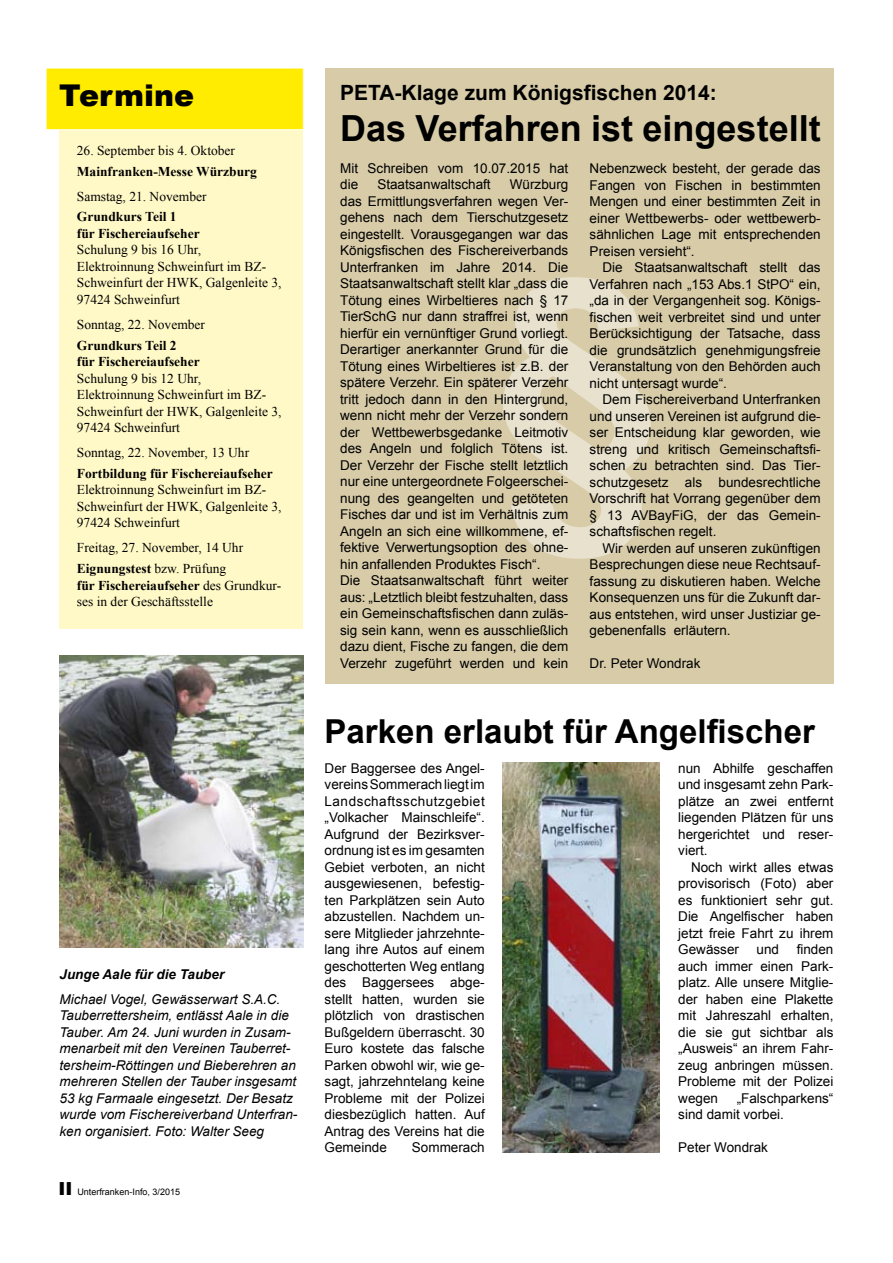
<style>
.page{position:relative;width:893px;height:1263px;background:#fff}
.page>*{position:absolute;margin:0;border:0;box-sizing:border-box;transform-origin:0 0}
.t1{font:700 300px "Arial";color:#e8e1cd}
.t2{font:700 36px "Arial";color:#000}
.t3{font:700 33px "Arial";color:#000}
.t4{font:900 30px "Arial";color:#000}
.t5{font:700 21px "Arial";color:#000}
.t6{font:13.5px/16.5px "Arial";color:#000;text-align:justify}
.t7{font:13.5px/16.5px "Times New Roman";color:#000}
.t8{font:italic 13.5px/16.5px "Arial";color:#000}
.t9{font:700 13.5px/16.5px "Times New Roman";color:#000}
.t10{font:italic 700 13.5px "Arial";color:#000}
.t11{font:9px "Arial";color:#000}
.s1{font-weight:700}
.s2{font-weight:900;font-size:18px}
</style>
<div class="page">
<div style="left:325px;top:68px;width:508px;height:616px;background:#d7cba8"></div>
<div style="left:60px;top:130px;width:243px;height:498px;background:#fff9c7"></div>
<div style="left:46px;top:68px;width:257px;height:62px;background:#ffec00"></div>
<div style="left:46px;top:68px;width:257px;height:62px;border:1px solid #fff"></div>
<img style="left:60px;top:655px;width:243px;height:293px">
<img style="left:502px;top:763px;width:157px;height:389px">
<h3 class="t4" style="left:59px;top:74px;width:136px">Termine</h3>
<p class="t7" style="left:77px;top:142px;width:160px">26. September bis 4. Oktober</p>
<p class="t9" style="left:77px;top:162px;width:182px">Mainfranken-Messe Würzburg</p>
<p class="t7" style="left:77px;top:188px;width:131px">Samstag, 21. November</p>
<p class="t9" style="left:77px;top:208px;width:124px">Grundkurs Teil 1<br>für Fischereiaufseher</p>
<p class="t7" style="left:77px;top:241px;width:206px">Schulung 9 bis 16 Uhr,<br>Elektroinnung Schweinfurt im BZ-<br>Schweinfurt der HWK, Galgenleite 3,<br>97424 Schweinfurt</p>
<p class="t7" style="left:77px;top:316px;width:130px">Sonntag, 22. November</p>
<p class="t9" style="left:77px;top:336px;width:124px">Grundkurs Teil 2<br>für Fischereiaufseher</p>
<p class="t7" style="left:77px;top:370px;width:206px">Schulung 9 bis 12 Uhr,<br>Elektroinnung Schweinfurt im BZ-<br>Schweinfurt der HWK, Galgenleite 3,<br>97424 Schweinfurt</p>
<p class="t7" style="left:77px;top:444px;width:174px">Sonntag, 22. November, 13 Uhr</p>
<p class="t9" style="left:77px;top:465px;width:197px">Fortbildung für Fischereiaufseher</p>
<p class="t7" style="left:77px;top:481px;width:206px">Elektroinnung Schweinfurt im BZ-<br>Schweinfurt der HWK, Galgenleite 3,<br>97424 Schweinfurt</p>
<p class="t7" style="left:77px;top:537px;width:168px;line-height:20.7px">Freitag, 27. November, 14 Uhr<br><span class="s1">Eignungstest</span> bzw. Prüfung</p>
<p class="t7" style="left:77px;top:577px;width:206px"><span class="s1">für Fischereiaufseher</span> des Grundkur&shy;ses in der Geschäftsstelle</p>
<p class="t10" style="left:60px;top:965px;width:166px">Junge Aale für die Tauber</p>
<p class="t8" style="left:60px;top:991px;width:239px">Michael Vogel, Gewässerwart S.A.C.<br>Tauberrettersheim, entlässt Aale in die Tauber. Am 24. Juni wurden in Zusam&shy;menarbeit mit den Vereinen Tauberret&shy;tersheim-Röttingen und Bieberehren an mehreren Stellen der Tauber insgesamt 53 kg Farmaale eingesetzt. Der Besatz wurde vom Fischereiverband Unterfran&shy;ken organisiert. Foto: Walter Seeg</p>
<p class="t11" style="left:58px;top:1186px;width:123px"><span class="s2">II</span> Unterfranken-Info, 3/2015</p>
<h3 class="t5" style="left:340px;top:79px;width:378px">PETA-Klage zum Königsfischen 2014:</h3>
<h2 class="t2" style="left:340px;top:104px;width:482px">Das Verfahren ist eingestellt</h2>
<p class="t6" style="left:590px;top:160px;width:233px">Nebenzweck besteht, der gerade das Fangen von Fischen in bestimmten Mengen und einer bestimmten Zeit in einer Wettbewerbs- oder wettbewerb&shy;sähnlichen Lage mit entsprechenden Preisen versieht“.</p>
<p class="t6" style="left:590px;top:259px;width:233px;text-indent:13px">Die Staatsanwaltschaft stellt das Verfahren nach „153 Abs.1 StPO“ ein, „da in der Vergangenheit sog. Königs&shy;fischen weit verbreitet sind und unter Berücksichtigung der Tatsache, dass die grundsätzlich genehmigungsfreie Veranstaltung von den Behörden auch nicht untersagt wurde“.</p>
<p class="t6" style="left:590px;top:391px;width:233px;text-indent:13px">Dem Fischereiverband Unterfranken und unseren Vereinen ist aufgrund die&shy;ser Entscheidung klar geworden, wie streng und kritisch Gemeinschaftsfi&shy;schen zu betrachten sind. Das Tier&shy;schutzgesetz als bundesrechtliche Vorschrift hat Vorrang gegenüber dem § 13 AVBayFiG, der das Gemein&shy;schaftsfischen regelt.</p>
<p class="t6" style="left:590px;top:540px;width:233px;text-indent:13px">Wir werden auf unseren zukünftigen Besprechungen diese neue Rechtsauf&shy;fassung zu diskutieren haben. Welche Konsequenzen uns für die Zukunft dar&shy;aus entstehen, wird unser Justiziar ge&shy;gebenenfalls erläutern.</p>
<p class="t6" style="left:590px;top:655px;width:112px">Dr. Peter Wondrak</p>
<p class="t6" style="left:340px;top:160px;width:230px">Mit Schreiben vom 10.07.2015 hat die</p>
<p class="t6" style="left:377px;top:176px;width:115px">Staatsanwaltschaft</p>
<p class="t6" style="left:340px;top:176px;width:230px;text-align:left;text-indent:170px">Würzburg das Ermittlungsverfahren wegen Ver&shy;gehens nach dem Tierschutzgesetz eingestellt. Vorausgegangen war das Königsfischen des Fischereiverbands Unterfranken im Jahre 2014. Die Staatsanwaltschaft stellt klar „dass die Tötung eines Wirbeltieres nach § 17<br>TierSchG nur dann straffrei ist, wenn hierfür ein vernünftiger Grund vorliegt.<br>Derartiger anerkannter Grund für die Tötung eines Wirbeltieres ist z.B. der spätere Verzehr. Ein späterer Verzehr tritt jedoch dann in den Hintergrund, wenn nicht mehr der Verzehr sondern der Wettbewerbsgedanke Leitmotiv des Angeln und folglich Tötens ist.<br>Der Verzehr der Fische stellt letztlich nur eine untergeordnete Folgeerschei&shy;nung des geangelten und getöteten Fisches dar und ist im Verhältnis zum Angeln an sich eine willkommene, ef&shy;fektive Verwertungsoption des ohne&shy;hin anfallenden Produktes Fisch“.<br>Die Staatsanwaltschaft führt weiter aus: „Letztlich bleibt festzuhalten, dass ein Gemeinschaftsfischen dann zuläs&shy;sig sein kann, wenn es ausschließlich dazu dient, Fische zu fangen, die dem Verzehr zugeführt werden und kein</p>
<h1 class="t1" style="left:494px;top:190px;width:168px">§</h1>
<h3 class="t3" style="left:325px;top:710px;width:492px">Parken erlaubt für Angelfischer</h3>
<p class="t6" style="left:325px;top:760px;width:162px">Der Baggersee des Angel&shy;vereins Sommerach liegt im Landschaftsschutzgebiet „Volkacher Mainschleife“.<br>Aufgrund der Bezirksver&shy;ordnung ist es im gesamten Gebiet verboten, an nicht ausgewiesenen, befestig&shy;ten Parkplätzen sein Auto abzustellen. Nachdem un&shy;sere Mitglieder jahrzehnte&shy;lang ihre Autos auf einem geschotterten Weg entlang des Baggersees abge&shy;stellt hatten, wurden sie plötzlich von drastischen Bußgeldern überrascht. 30<br>Euro kostete das falsche Parken obwohl wir, wie ge&shy;sagt, jahrzehntelang keine Probleme mit der Polizei diesbezüglich hatten. Auf Antrag des Vereins hat die Gemeinde</p>
<p class="t6" style="left:412px;top:1139px;width:74px">Sommerach</p>
<p class="t6" style="left:678px;top:760px;width:157px">nun Abhilfe geschaffen und insgesamt zehn Park&shy;plätze an zwei entfernt liegenden Plätzen für uns hergerichtet und reser&shy;viert.</p>
<p class="t6" style="left:678px;top:859px;width:157px;text-indent:13px">Noch wirkt alles etwas provisorisch (Foto) aber es funktioniert sehr gut.<br>Die Angelfischer haben jetzt freie Fahrt zu ihrem Gewässer</p>
<p class="t6" style="left:678px;top:941px;width:157px;text-indent:118px">finden auch immer einen Park&shy;platz. Alle unsere Mitglie&shy;der haben eine Plakette mit Jahreszahl erhalten, die sie gut sichtbar als „Ausweis“ an ihrem Fahr&shy;zeug anbringen müssen.<br>Probleme mit der Polizei wegen</p>
<p class="t6" style="left:757px;top:941px;width:24px">und</p>
<p class="t6" style="left:678px;top:1090px;width:157px;text-indent:58px">„Falschparkens“ sind damit vorbei.</p>
<p class="t6" style="left:678px;top:1139px;width:91px">Peter Wondrak</p>
</div>
